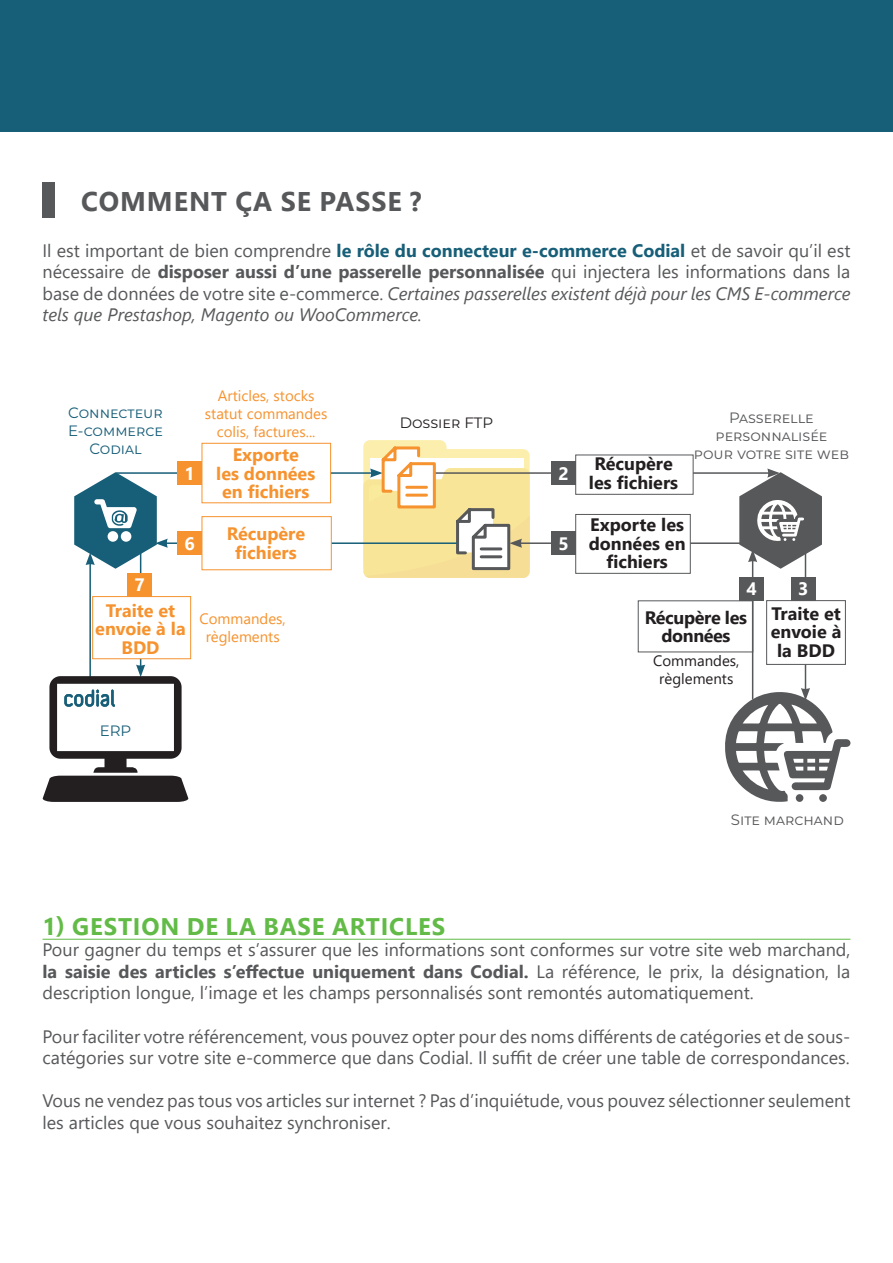
<style>
.page{position:relative;width:893px;height:1263px;background:#fff}
.page>*{position:absolute;margin:0;border:0;box-sizing:border-box;transform-origin:0 0}
.t1{font:700 27px "Segoe UI";letter-spacing:.035em;color:#57585a}
.ss_titre{font:700 24px "Segoe UI";letter-spacing:.035em;color:#62bb46}
.t2{font:18px/21.6px "Segoe UI";color:#57585a;text-align:justify}
.t3{font:700 18px/18.6px "Segoe UI";color:#231f20;text-align:center}
.t4{font:700 18px/18.6px "Segoe UI";color:#f6932f;text-align:center}
.t5{font:700 18px/18.6px "Segoe UI";letter-spacing:-.02em;color:#231f20;text-align:center}
.t6{font:700 18px "Segoe UI";color:#fff}
.t7{font:15px/18px "Segoe UI";color:#f6932f;text-align:center}
.Paragraphe_liste{font:15px/18px "Montserrat";color:#57585a;text-align:center}
.Paragraphe_liste-2{font:15px/18px "Montserrat";color:#175e78;text-align:center}
.t8{font:15px/18px "Segoe UI";color:#231f20;text-align:center}
.Paragraphe_liste-3{font:15px "Montserrat";color:#231f20}
.s1{font-weight:700;color:#175e78}
.s2{font-weight:700}
.s3{font-style:italic}
</style>
<div class="page">
<div style="left:0;top:0;width:893px;height:132px;background:#175e78"></div>
<div style="left:43px;top:183px;width:12px;height:35px;background:#57585a"></div>
<hr style="left:43px;top:939px;width:807px;height:1px;background:#62bb46">
<div style="left:638px;top:600px;width:115px;height:52px;background:#fff;border:1px solid #57585a"></div>
<hr style="left:89px;top:563px;width:2px;height:114px;background:#175e78">
<hr style="left:140px;top:550px;width:1px;height:117px;background:#175e78">
<svg style="left:43px;top:665px;width:145px;height:137px"></svg>
<hr style="left:805px;top:547px;width:1px;height:143px;background:#57585a">
<svg style="left:725px;top:688px;width:125px;height:114px"></svg>
<hr style="left:116px;top:472px;width:256px;height:2px;background:#175e78">
<hr style="left:520px;top:542px;width:225px;height:2px;background:#57585a">
<hr style="left:429px;top:472px;width:340px;height:2px;background:#57585a">
<svg style="left:363px;top:440px;width:167px;height:138px"></svg>
<hr style="left:166px;top:542px;width:291px;height:2px;background:#175e78">
<svg style="left:74px;top:472px;width:94px;height:97px"></svg>
<div style="left:202px;top:443px;width:129px;height:60px;background:#fff;border:1px solid #f6932f"></div>
<div style="left:575px;top:455px;width:118px;height:40px;background:#fff;border:1px solid #57585a"></div>
<div style="left:575px;top:514px;width:116px;height:60px;background:#fff;border:1px solid #57585a"></div>
<div style="left:202px;top:516px;width:130px;height:54px;background:#fff;border:1px solid #f6932f"></div>
<div style="left:92px;top:596px;width:99px;height:63px;background:#fff;border:1px solid #f6932f"></div>
<div style="left:766px;top:600px;width:80px;height:65px;background:#fff;border:1px solid #57585a"></div>
<div style="left:178px;top:461px;width:24px;height:24px;background:#f6932f"></div>
<div style="left:551px;top:461px;width:25px;height:24px;background:#57585a"></div>
<div style="left:551px;top:531px;width:25px;height:24px;background:#57585a"></div>
<div style="left:791px;top:577px;width:24px;height:24px;background:#57585a"></div>
<div style="left:178px;top:531px;width:24px;height:24px;background:#f6932f"></div>
<div style="left:127px;top:573px;width:25px;height:23px;background:#f6932f"></div>
<hr style="left:752px;top:560px;width:1px;height:139px;background:#57585a">
<svg style="left:739px;top:468px;width:83px;height:101px"></svg>
<div style="left:739px;top:577px;width:25px;height:24px;background:#57585a"></div>
<p class="t1" style="left:81px;top:176px;width:342px">COMMENT ÇA SE PASSE ?</p>
<p class="t2" style="left:43px;top:238px;width:809px">Il est important de bien comprendre <span class="s1">le rôle du connecteur e-commerce Codial</span> et de savoir qu’il est nécessaire de <span class="s2">disposer aussi d’une passerelle personnalisée</span> qui injectera les informations dans la base de données de votre site e-commerce. <span class="s3">Certaines passerelles existent déjà pour les CMS E-commerce tels que Prestashop, Magento ou WooCommerce.</span></p>
<p class="Paragraphe_liste-2" style="left:68px;top:403px;width:96px">Connecteur</p>
<p class="Paragraphe_liste-2" style="left:68px;top:421px;width:96px">E-commerce<br>Codial</p>
<p class="t7" style="left:205px;top:385px;width:124px">Articles, stocks statut commandes colis, factures...</p>
<p class="Paragraphe_liste-3" style="left:400px;top:413px;width:95px">Dossier FTP</p>
<p class="t4" style="left:233px;top:444px;width:68px">Exporte</p>
<p class="t4" style="left:216px;top:462px;width:101px">les données</p>
<p class="t4" style="left:222px;top:481px;width:89px">en fichiers</p>
<p class="t6" style="left:185px;top:456px;width:12px">1</p>
<p class="t6" style="left:558px;top:456px;width:12px">2</p>
<p class="t6" style="left:185px;top:526px;width:12px">6</p>
<p class="t4" style="left:227px;top:523px;width:80px">Récupère</p>
<p class="t4" style="left:235px;top:542px;width:63px">fichiers</p>
<p class="t6" style="left:558px;top:526px;width:12px">5</p>
<p class="t3" style="left:589px;top:453px;width:91px">Récupère les fichiers</p>
<p class="t3" style="left:589px;top:514px;width:98px">Exporte les données en fichiers</p>
<p class="Paragraphe_liste" style="left:715px;top:408px;width:113px">Passerelle personnalisée</p>
<p class="Paragraphe_liste" style="left:694px;top:444px;width:157px">pour votre site web</p>
<p class="t6" style="left:135px;top:568px;width:12px">7</p>
<p class="t6" style="left:746px;top:572px;width:12px">4</p>
<p class="t6" style="left:798px;top:572px;width:12px">3</p>
<p class="t4" style="left:95px;top:600px;width:92px">Traite et envoie à la<br>BDD</p>
<p class="t3" style="left:771px;top:603px;width:71px">Traite et</p>
<p class="t5" style="left:645px;top:606px;width:104px">Récupère les données</p>
<p class="t7" style="left:200px;top:608px;width:88px">Commandes, règlements</p>
<p class="t3" style="left:771px;top:621px;width:72px">envoie à la BDD</p>
<p class="t8" style="left:653px;top:651px;width:88px">Commandes, règlements</p>
<p class="Paragraphe_liste-2" style="left:100px;top:721px;width:33px">ERP</p>
<p class="Paragraphe_liste" style="left:731px;top:810px;width:114px">Site marchand</p>
<p class="ss_titre" style="left:43px;top:903px;width:404px">1) GESTION DE LA BASE ARTICLES</p>
<p class="t2" style="left:43px;top:937px;width:809px">Pour gagner du temps et s’assurer que les informations sont conformes sur votre site web marchand, <span class="s2">la saisie des articles s’effectue uniquement dans Codial.</span> La référence, le prix, la désignation, la description longue, l’image et les champs personnalisés sont remontés automatiquement.</p>
<p class="t2" style="left:43px;top:1024px;width:809px">Pour faciliter votre référencement, vous pouvez opter pour des noms différents de catégories et de sous&shy;catégories sur votre site e-commerce que dans Codial. Il suffit de créer une table de correspondances.</p>
<p class="t2" style="left:43px;top:1088px;width:809px">Vous ne vendez pas tous vos articles sur internet ? Pas d’inquiétude, vous pouvez sélectionner seulement les articles que vous souhaitez synchroniser.</p>
</div>
